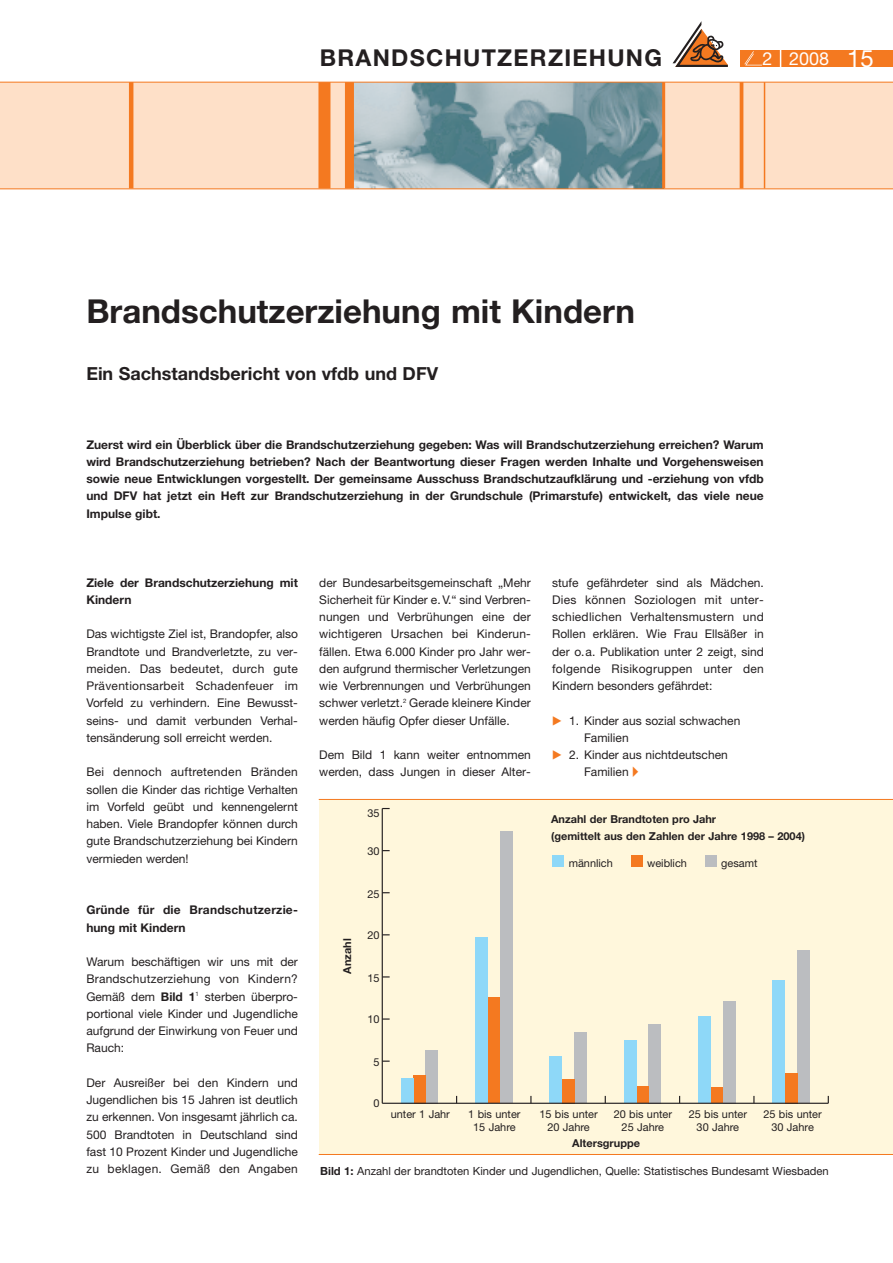
<style>
.page{position:relative;width:893px;height:1263px;background:#fff}
.page>*{position:absolute;margin:0;border:0;box-sizing:border-box;transform-origin:0 0}
.t1{font:700 33px "Helvetica Neue";color:#231f20}
.t2{font:700 23.25px "Helvetica Neue";letter-spacing:.055em;color:#231f20}
.t3{font:700 18px "Helvetica Neue";color:#231f20}
.t4{font:18px "Helvetica Neue";color:#fff}
.t5{font:12px/17.2px "Helvetica Neue";color:#231f20;text-align:justify}
.t6{font:700 12px/17.2px "Helvetica Neue";color:#231f20;text-align:justify}
.t7{font:700 12px/17.2px "Helvetica Neue";letter-spacing:.02em;color:#231f20}
.t8{font:11.25px "Helvetica Neue";color:#231f20}
.t9{font:10.95px/13.2px "Helvetica Neue";color:#231f20;text-align:center}
.t10{font:700 10.95px/16.5px "Helvetica Neue";color:#231f20}
.s1{font-size:24px}
.s2{font-weight:700}
.s3{font-family:"European Pi Three";color:#f47920}
</style>
<div class="page">
<div style="left:0;top:82px;width:892px;height:106px;background:#fee0c8"></div>
<div style="left:319px;top:799px;width:573px;height:355px;background:#fff7dc"></div>
<svg style="left:383px;top:1018px;width:7px;height:2px"></svg>
<svg style="left:383px;top:976px;width:7px;height:2px"></svg>
<hr style="left:382px;top:809px;width:1px;height:294px;background:#231f20">
<div style="left:426px;top:1050px;width:12px;height:53px;background:#bbbdc0"></div>
<div style="left:500px;top:831px;width:12px;height:272px;background:#bbbdc0"></div>
<div style="left:574px;top:1032px;width:13px;height:71px;background:#bbbdc0"></div>
<div style="left:649px;top:1024px;width:12px;height:79px;background:#bbbdc0"></div>
<div style="left:723px;top:1001px;width:12px;height:102px;background:#bbbdc0"></div>
<div style="left:797px;top:950px;width:13px;height:153px;background:#bbbdc0"></div>
<div style="left:413px;top:1075px;width:13px;height:28px;background:#f47920"></div>
<div style="left:487px;top:997px;width:13px;height:106px;background:#f47920"></div>
<div style="left:562px;top:1079px;width:12px;height:24px;background:#f47920"></div>
<div style="left:636px;top:1086px;width:13px;height:17px;background:#f47920"></div>
<div style="left:710px;top:1088px;width:13px;height:15px;background:#f47920"></div>
<div style="left:785px;top:1073px;width:12px;height:30px;background:#f47920"></div>
<div style="left:401px;top:1078px;width:12px;height:25px;background:#8ed8f8"></div>
<div style="left:475px;top:937px;width:12px;height:166px;background:#8ed8f8"></div>
<div style="left:549px;top:1056px;width:13px;height:47px;background:#8ed8f8"></div>
<div style="left:624px;top:1041px;width:12px;height:62px;background:#8ed8f8"></div>
<div style="left:698px;top:1017px;width:12px;height:86px;background:#8ed8f8"></div>
<div style="left:772px;top:981px;width:13px;height:122px;background:#8ed8f8"></div>
<hr style="left:382px;top:1103px;width:446px;height:1px;background:#231f20">
<div style="left:705px;top:856px;width:11px;height:11px;background:#bbbdc0"></div>
<div style="left:631px;top:856px;width:11px;height:11px;background:#f47920"></div>
<div style="left:553px;top:856px;width:11px;height:11px;background:#8ed8f8"></div>
<img style="left:354px;top:83px;width:308px;height:105px">
<hr style="left:129px;top:82px;width:4px;height:106px;background:#f47920">
<div style="left:318px;top:82px;width:12px;height:106px;background:#f47920"></div>
<hr style="left:662px;top:82px;width:3px;height:106px;background:#f47920">
<hr style="left:740px;top:82px;width:3px;height:106px;background:#f47920">
<div style="left:345px;top:82px;width:9px;height:106px;background:#f47920"></div>
<hr style="left:764px;top:82px;width:1px;height:106px;background:#f47920">
<svg style="left:672px;top:21px;width:56px;height:46px"></svg>
<div style="left:740px;top:50px;width:152px;height:17px;background:#f47920"></div>
<svg style="left:744px;top:51px;width:18px;height:14px"></svg>
<svg style="left:780px;top:50px;width:1px;height:17px"></svg>
<hr style="left:0;top:82px;width:892px;height:1px;background:#f47920">
<hr style="left:0;top:188px;width:892px;height:1px;background:#f47920">
<hr style="left:319px;top:1154px;width:573px;height:1px;background:#f47920">
<hr style="left:319px;top:799px;width:573px;height:1px;background:#f47920">
<h2 class="t2" style="left:320px;top:50px;width:344px">BRANDSCHUTZERZIEHUNG</h2>
<h3 class="t4" style="left:762px;top:52px;width:113px">2 2008 <span class="s1">15</span></h3>
<h1 class="t1" style="left:86px;top:299px;width:550px">Brandschutzerziehung mit Kindern</h1>
<h3 class="t3" style="left:86px;top:367px;width:353px">Ein Sachstandsbericht von vfdb und DFV</h3>
<p class="t6" style="left:86px;top:437px;width:679px">Zuerst wird ein Überblick über die Brandschutzerziehung gegeben: Was will Brandschutzerziehung erreichen? Warum wird Brandschutzerziehung betrieben? Nach der Beantwortung dieser Fragen werden Inhalte und Vorgehensweisen sowie neue Entwicklungen vorgestellt. Der gemeinsame Ausschuss Brandschutzaufklärung und -erziehung von vfdb und DFV hat jetzt ein Heft zur Brandschutzerziehung in der Grundschule (Primarstufe) entwickelt, das viele neue Impulse gibt.</p>
<p class="t6" style="left:86px;top:575px;width:213px">Ziele der Brandschutzerziehung mit<br>Kindern</p>
<p class="t5" style="left:86px;top:627px;width:213px">Das wichtigste Ziel ist, Brandopfer, also Brandtote und Brandverletzte, zu ver&shy;meiden. Das bedeutet, durch gute Präventionsarbeit Schadenfeuer im Vorfeld zu verhindern. Eine Bewusst&shy;seins- und damit verbunden Verhal&shy;tensänderung soll erreicht werden.</p>
<p class="t5" style="left:86px;top:765px;width:213px">Bei dennoch auftretenden Bränden sollen die Kinder das richtige Verhalten im Vorfeld geübt und kennengelernt haben. Viele Brandopfer können durch gute Brandschutzerziehung bei Kindern vermieden werden!</p>
<p class="t7" style="left:86px;top:903px;width:213px">Gründe für die Brandschutzerzie&shy;hung mit Kindern</p>
<p class="t5" style="left:86px;top:954px;width:213px">Warum beschäftigen wir uns mit der Brandschutzerziehung von Kindern?<br>Gemäß dem <span class="s2">Bild 1</span><sup>1</sup> sterben überpro&shy;portional viele Kinder und Jugendliche aufgrund der Einwirkung von Feuer und Rauch:</p>
<p class="t5" style="left:86px;top:1075px;width:213px">Der Ausreißer bei den Kindern und Jugendlichen bis 15 Jahren ist deutlich zu erkennen. Von insgesamt jährlich ca.<br>500 Brandtoten in Deutschland sind fast 10 Prozent Kinder und Jugendliche zu beklagen. Gemäß den Angaben</p>
<p class="t5" style="left:319px;top:575px;width:213px">der Bundesarbeitsgemeinschaft „Mehr Sicherheit für Kinder e. V.“ sind Verbren&shy;nungen und Verbrühungen eine der wichtigeren Ursachen bei Kinderun&shy;fällen. Etwa 6.000 Kinder pro Jahr wer&shy;den aufgrund thermischer Verletzungen wie Verbrennungen und Verbrühungen schwer verletzt.<sup>2</sup> Gerade kleinere Kinder werden häufig Opfer dieser Unfälle.</p>
<p class="t5" style="left:319px;top:747px;width:213px">Dem Bild 1 kann weiter entnommen werden, dass Jungen in dieser Alter-</p>
<p class="t10" style="left:340px;top:974px;width:37px;rotate:-90deg">Anzahl</p>
<p class="t9" style="left:367px;top:807px;width:14px">35</p>
<p class="t9" style="left:367px;top:846px;width:14px">30</p>
<p class="t9" style="left:367px;top:888px;width:14px">25</p>
<p class="t9" style="left:367px;top:930px;width:14px">20</p>
<p class="t9" style="left:367px;top:972px;width:14px">15</p>
<p class="t9" style="left:367px;top:1014px;width:14px">10</p>
<p class="t9" style="left:373px;top:1056px;width:8px">5</p>
<p class="t9" style="left:373px;top:1097px;width:8px">0</p>
<p class="t5" style="left:552px;top:575px;width:213px">stufe gefährdeter sind als Mädchen.<br>Dies können Soziologen mit unter&shy;schiedlichen Verhaltensmustern und Rollen erklären. Wie Frau Ellsäßer in der o.a. Publikation unter 2 zeigt, sind folgende Risikogruppen unter den Kindern besonders gefährdet:</p>
<p class="t5" style="left:584px;top:713px;width:158px;text-indent:-32px"><span class="s3">-</span> 1. Kinder aus sozial schwachen<br>Familien</p>
<p class="t5" style="left:584px;top:747px;width:145px;text-indent:-32px"><span class="s3">-</span> 2. Kinder aus nichtdeutschen<br>Familien</p>
<p class="t10" style="left:551px;top:812px;width:255px">Anzahl der Brandtoten pro Jahr<br>(gemittelt aus den Zahlen der Jahre 1998 – 2004)</p>
<p class="t9" style="left:569px;top:857px;width:46px">männlich</p>
<p class="t9" style="left:647px;top:857px;width:41px">weiblich</p>
<p class="t9" style="left:721px;top:857px;width:38px">gesamt</p>
<p class="t9" style="left:391px;top:1108px;width:61px">unter 1 Jahr</p>
<p class="t9" style="left:614px;top:1108px;width:60px">20 bis unter<br>25 Jahre</p>
<p class="t9" style="left:689px;top:1108px;width:60px">25 bis unter<br>30 Jahre</p>
<p class="t9" style="left:763px;top:1108px;width:60px">25 bis unter<br>30 Jahre</p>
<p class="t10" style="left:572px;top:1136px;width:69px">Altersgruppe</p>
<p class="t9" style="left:468px;top:1108px;width:54px">1 bis unter<br>15 Jahre</p>
<p class="t9" style="left:539px;top:1108px;width:60px">15 bis unter<br>20 Jahre</p>
<p class="t8" style="left:320px;top:1167px;width:510px"><span class="s2">Bild 1:</span> Anzahl der brandtoten Kinder und Jugendlichen, Quelle: Statistisches Bundesamt Wiesbaden</p>
</div>
